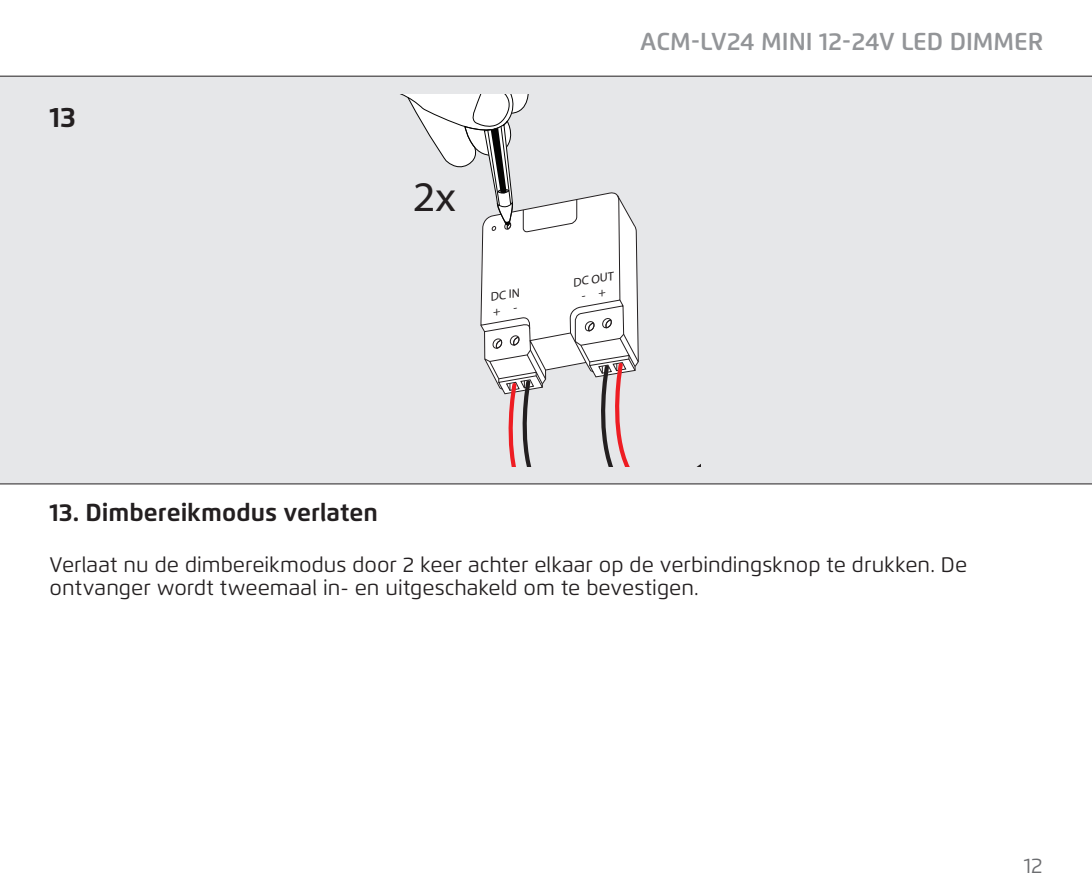
<style>
.page{position:relative;width:1092px;height:893px;background:#fff}
.page>*{position:absolute;margin:0;border:0;box-sizing:border-box;transform-origin:0 0}
.t1{font:700 42.35px "Myriad";color:#231f20;scale:1.04 1}
.t2{font:700 28px "Flexo";color:#231f20}
.t3{font:600 24.5px "Flexo";color:#939598}
.t4{font:700 24.5px "Flexo";color:#231f20}
.t5{font:21px/22.8px "Flexo";color:#231f20}
.t6{font:21px "Flexo";color:#6c6d70}
.t7{font:italic 12.25px/14.7px "Myriad Pro";color:#231f20}
</style>
<div class="page">
<div style="left:0;top:76px;width:1091px;height:408px;background:#e6e7e9"></div>
<svg style="left:370px;top:94px;width:330px;height:372px"></svg>
<p class="t2" style="left:50px;top:100px;width:28px">13</p>
<p class="t1" style="left:413px;top:171px;width:43px">2x</p>
<p class="t7" style="left:489px;top:290px;width:31px;rotate:-9deg">DC IN + -</p>
<p class="t3" style="left:640px;top:26px;width:405px">ACM-LV24 MINI 12-24V LED DIMMER</p>
<p class="t7" style="left:571px;top:275px;width:43px;rotate:-9deg">DC OUT</p>
<p class="t4" style="left:50px;top:498px;width:330px">13. Dimbereikmodus verlaten</p>
<p class="t5" style="left:50px;top:553px;width:919px">Verlaat nu de dimbereikmodus door 2 keer achter elkaar op de verbindingsknop te drukken. De ontvanger wordt tweemaal in- en uitgeschakeld om te bevestigen.</p>
<p class="t6" style="left:1023px;top:853px;width:20px">12</p>
</div>
